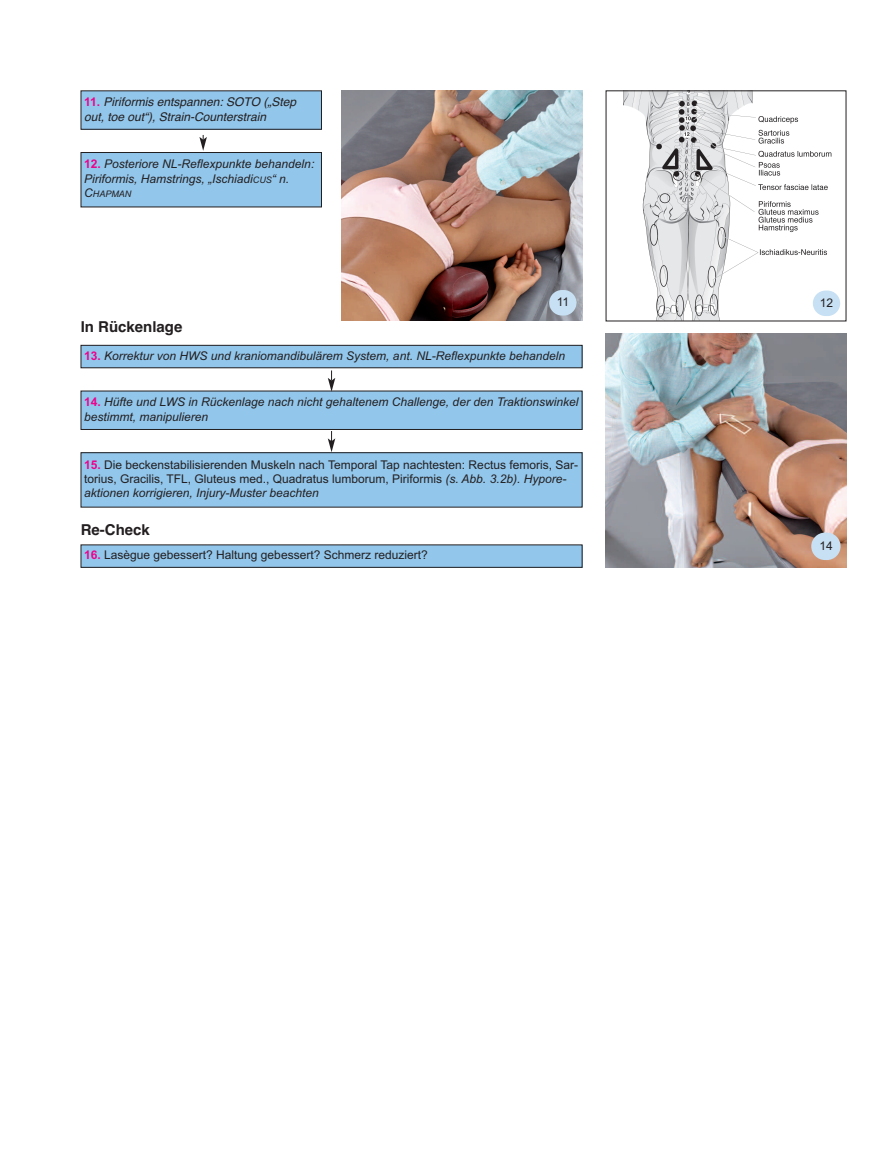
<style>
.page{position:relative;width:893px;height:1149px;background:#fff}
.page>*{position:absolute;margin:0;border:0;box-sizing:border-box;transform-origin:0 0}
.t1{font:700 15px "Helvetica";color:#231f20}
.t2{font:12px/14.4px "Arial";color:#231f20}
.t3{font:italic 12px/14.4px "Arial";color:#231f20}
.t4{font:italic 12px/14.7px "Helvetica";color:#231f20}
.t5{font:italic 9px "Arial";color:#231f20}
.s1{font-family:"Arial";font-weight:700;font-style:normal;color:#ed028c}
.s2{font-weight:700;font-style:normal;color:#ed028c}
.s3{font-size:9px}
.s4{font-size:12px}
.s5{font-weight:700;color:#ed028c}
.s6{font-style:italic}
</style>
<div class="page">
<div style="left:81px;top:91px;width:240px;height:38px;background:#92c6eb"></div>
<div style="left:81px;top:152px;width:240px;height:55px;background:#92c6eb"></div>
<div style="left:81px;top:152px;width:241px;height:55px;border:1px solid #231f20"></div>
<svg style="left:199px;top:135px;width:8px;height:16px"></svg>
<img style="left:342px;top:91px;width:241px;height:229px">
<img style="left:623px;top:93px;width:209px;height:226px">
<div style="left:549px;top:290px;width:27px;height:25px;background:#c7e0f3;border-radius:13px"></div>
<div style="left:813px;top:290px;width:27px;height:26px;background:#c7e0f3;border-radius:13px"></div>
<div style="left:81px;top:391px;width:501px;height:38px;background:#92c6eb"></div>
<div style="left:81px;top:452px;width:501px;height:55px;background:#92c6eb"></div>
<div style="left:81px;top:452px;width:501px;height:55px;border:1px solid #231f20"></div>
<div style="left:81px;top:345px;width:501px;height:22px;background:#92c6eb"></div>
<div style="left:81px;top:345px;width:501px;height:23px;border:1px solid #231f20"></div>
<svg style="left:328px;top:370px;width:7px;height:21px"></svg>
<svg style="left:328px;top:431px;width:7px;height:21px"></svg>
<img style="left:606px;top:333px;width:240px;height:234px">
<div style="left:81px;top:544px;width:501px;height:23px;background:#92c6eb"></div>
<div style="left:811px;top:532px;width:30px;height:28px;background:#c7e0f3;border-radius:14px"></div>
<p class="t4" style="left:84px;top:95px;width:213px"><span class="s1">11.</span> Piriformis entspannen: SOTO („Step out, toe out“), Strain-Counterstrain</p>
<p class="t3" style="left:84px;top:157px;width:232px"><span class="s2">12.</span> Posteriore NL-Reflexpunkte behandeln:<br>Piriformis, Hamstrings, „Ischiadi<span class="s3">CUS</span>“ n.</p>
<p class="t5" style="left:84px;top:189px;width:49px"><span class="s4">C</span>HAPMAN</p>
<p class="t1" style="left:81px;top:318px;width:103px">In Rückenlage</p>
<p class="t2" style="left:557px;top:295px;width:14px">11</p>
<p class="t2" style="left:820px;top:295px;width:15px">12</p>
<p class="t3" style="left:84px;top:348px;width:482px"><span class="s2">13.</span> Korrektur von HWS und kraniomandibulärem System, ant. NL-Reflexpunkte behandeln</p>
<p class="t3" style="left:84px;top:394px;width:496px"><span class="s2">14.</span> Hüfte und LWS in Rückenlage nach nicht gehaltenem Challenge, der den Traktionswinkel bestimmt, manipulieren</p>
<p class="t2" style="left:84px;top:457px;width:495px"><span class="s5">15.</span> Die beckenstabilisierenden Muskeln nach Temporal Tap nachtesten: Rectus femoris, Sar&shy;torius, Gracilis, TFL, Gluteus med., Quadratus lumborum, Piriformis <span class="s6">(s. Abb. 3.2b). Hypore&shy;aktionen korrigieren, Injury-Muster beachten</span></p>
<p class="t1" style="left:81px;top:520px;width:71px">Re-Check</p>
<p class="t2" style="left:84px;top:547px;width:345px"><span class="s5">16.</span> Lasègue gebessert? Haltung gebessert? Schmerz reduziert?</p>
<p class="t2" style="left:819px;top:538px;width:15px">14</p>
</div>
